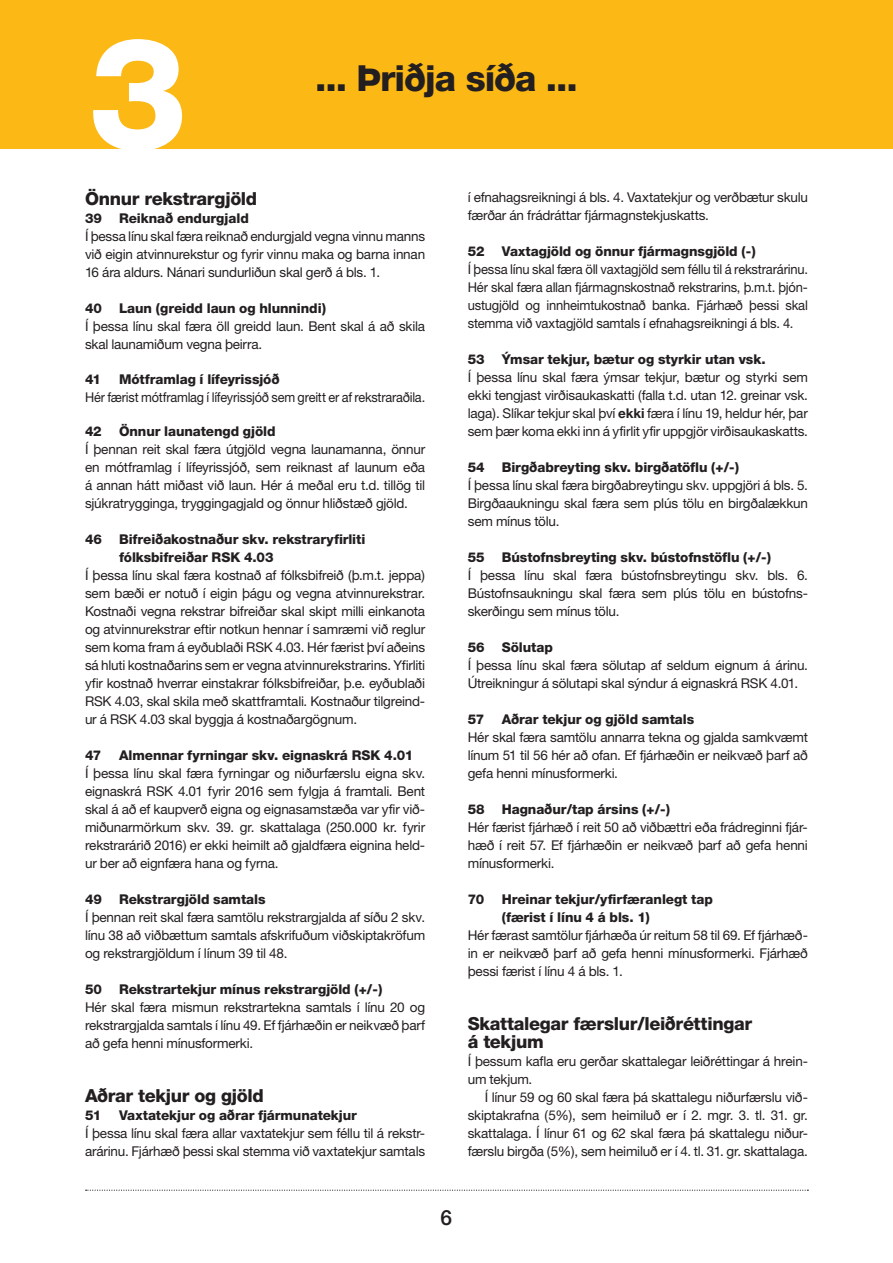
<style>
.page{position:relative;width:893px;height:1263px;background:#fff}
.page>*{position:absolute;margin:0;border:0;box-sizing:border-box;transform-origin:0 0}
.t1{font:800 156.6px "Helvetica Neue";color:#fff}
.t2{font:800 36px "Helvetica Neue";letter-spacing:-.03em;color:#231f20}
.t3{font:500 21px "Helvetica Neue";color:#231f20}
.t4{font:800 18px/18px "Helvetica Neue";letter-spacing:-.02em;color:#231f20}
.t5{font:13.5px/18px "Helvetica Neue";letter-spacing:-.015em;color:#231f20;text-align:justify}
.t6{font:800 13.5px/18px "Helvetica Neue";letter-spacing:-.005em;color:#231f20}
.t7{font:13.5px/18px "Helvetica Neue";letter-spacing:-.015em;color:#231f20;text-align:justify;scale:.96 1}
.t8{font:13.5px "Helvetica Neue";letter-spacing:-.015em;color:#231f20;scale:.94 1}
.s1{font-weight:700}
</style>
<div class="page">
<div style="left:0;top:0;width:893px;height:149px;background:#fcb814"></div>
<svg style="left:86px;top:1189px;width:722px;height:2px"></svg>
<h1 class="t1" style="left:89px;top:1px;width:100px">3</h1>
<h2 class="t2" style="left:315px;top:57px;width:264px">... Þriðja síða ...</h2>
<h3 class="t4" style="left:85px;top:190px;width:174px">Önnur rekstrargjöld</h3>
<p class="t6" style="left:85px;top:209px;width:18px">39</p>
<p class="t6" style="left:119px;top:209px;width:131px">Reiknað endurgjald</p>
<p class="t5" style="left:85px;top:227px;width:342px">Í þessa línu skal færa reiknað endurgjald vegna vinnu manns við eigin atvinnurekstur og fyrir vinnu maka og barna innan 16 ára aldurs. Nánari sundurliðun skal gerð á bls. 1.</p>
<p class="t6" style="left:85px;top:299px;width:18px">40</p>
<p class="t6" style="left:119px;top:299px;width:208px">Laun (greidd laun og hlunnindi)</p>
<p class="t5" style="left:85px;top:317px;width:342px">Í þessa línu skal færa öll greidd laun. Bent skal á að skila skal launamiðum vegna þeirra.</p>
<p class="t6" style="left:85px;top:370px;width:17px">41</p>
<p class="t6" style="left:119px;top:370px;width:162px">Mótframlag í lífeyrissjóð</p>
<p class="t8" style="left:85px;top:389px;width:363px">Hér færist mótframlag í lífeyrissjóð sem greitt er af rekstraraðila.</p>
<p class="t6" style="left:85px;top:422px;width:18px">42</p>
<p class="t6" style="left:119px;top:422px;width:158px">Önnur launatengd gjöld</p>
<p class="t5" style="left:85px;top:440px;width:342px">Í þennan reit skal færa útgjöld vegna launamanna, önnur en mótframlag í lífeyrissjóð, sem reiknast af launum eða á annan hátt miðast við laun. Hér á meðal eru t.d. tillög til sjúkratrygginga, tryggingagjald og önnur hliðstæð gjöld.</p>
<p class="t6" style="left:85px;top:530px;width:18px">46</p>
<p class="t6" style="left:119px;top:530px;width:248px">Bifreiðakostnaður skv. rekstraryfirliti fólksbifreiðar RSK 4.03</p>
<p class="t5" style="left:85px;top:566px;width:342px">Í þessa línu skal færa kostnað af fólksbifreið (þ.m.t. jeppa) sem bæði er notuð í eigin þágu og vegna atvinnurekstrar.<br>Kostnaði vegna rekstrar bifreiðar skal skipt milli einkanota og atvinnurekstrar eftir notkun hennar í samræmi við reglur sem koma fram á eyðublaði RSK 4.03. Hér færist því aðeins sá hluti kostnaðarins sem er vegna atvinnurekstrarins. Yfirliti yfir kostnað hverrar einstakrar fólksbifreiðar, þ.e. eyðublaði RSK 4.03, skal skila með skattframtali. Kostnaður tilgreind&shy;ur á RSK 4.03 skal byggja á kostnaðargögnum.</p>
<p class="t6" style="left:85px;top:746px;width:18px">47</p>
<p class="t6" style="left:119px;top:746px;width:296px">Almennar fyrningar skv. eignaskrá RSK 4.01</p>
<p class="t5" style="left:85px;top:764px;width:342px">Í þessa línu skal færa fyrningar og niðurfærslu eigna skv. eignaskrá RSK 4.01 fyrir 2016 sem fylgja á framtali. Bent skal á að ef kaupverð eigna og eignasamstæða var yfir við&shy;miðunarmörkum skv. 39. gr. skattalaga (250.000 kr. fyrir rekstrarárið 2016) er ekki heimilt að gjaldfæra eignina held&shy;ur ber að eignfæra hana og fyrna.</p>
<p class="t6" style="left:85px;top:890px;width:18px">49</p>
<p class="t6" style="left:119px;top:890px;width:148px">Rekstrargjöld samtals</p>
<p class="t5" style="left:85px;top:908px;width:342px">Í þennan reit skal færa samtölu rekstrargjalda af síðu 2 skv. línu 38 að viðbættum samtals afskrifuðum viðskiptakröfum og rekstrargjöldum í línum 39 til 48.</p>
<p class="t6" style="left:85px;top:980px;width:18px">50</p>
<p class="t6" style="left:119px;top:980px;width:265px">Rekstrartekjur mínus rekstrargjöld (+/-)</p>
<p class="t5" style="left:85px;top:998px;width:342px">Hér skal færa mismun rekstrartekna samtals í línu 20 og rekstrargjalda samtals í línu 49. Ef fjárhæðin er neikvæð þarf að gefa henni mínusformerki.</p>
<h3 class="t4" style="left:85px;top:1087px;width:180px">Aðrar tekjur og gjöld</h3>
<p class="t6" style="left:85px;top:1106px;width:18px">51</p>
<p class="t6" style="left:119px;top:1106px;width:239px">Vaxtatekjur og aðrar fjármunatekjur</p>
<p class="t5" style="left:85px;top:1124px;width:342px">Í þessa línu skal færa allar vaxtatekjur sem féllu til á rekstr&shy;arárinu. Fjárhæð þessi skal stemma við vaxtatekjur samtals</p>
<p class="t5" style="left:468px;top:188px;width:342px">í efnahagsreikningi á bls. 4. Vaxtatekjur og verðbætur skulu færðar án frádráttar fjármagnstekjuskatts.</p>
<p class="t6" style="left:468px;top:242px;width:18px">52</p>
<p class="t6" style="left:502px;top:242px;width:255px">Vaxtagjöld og önnur fjármagnsgjöld (-)</p>
<p class="t7" style="left:468px;top:260px;width:356px">Í þessa línu skal færa öll vaxtagjöld sem féllu til á rekstrarárinu.<br>Hér skal færa allan fjármagnskostnað rekstrarins, þ.m.t. þjón&shy;ustugjöld og innheimtukostnað banka. Fjárhæð þessi skal stemma við vaxtagjöld samtals í efnahagsreikningi á bls. 4.</p>
<p class="t6" style="left:468px;top:350px;width:18px">53</p>
<p class="t6" style="left:502px;top:350px;width:265px">Ýmsar tekjur, bætur og styrkir utan vsk.</p>
<p class="t5" style="left:468px;top:368px;width:342px">Í þessa línu skal færa ýmsar tekjur, bætur og styrki sem ekki tengjast virðisaukaskatti (falla t.d. utan 12. greinar vsk. laga). Slíkar tekjur skal því <span class="s1">ekki</span> færa í línu 19, heldur hér, þar sem þær koma ekki inn á yfirlit yfir uppgjör virðisaukaskatts.</p>
<p class="t6" style="left:468px;top:458px;width:18px">54</p>
<p class="t6" style="left:502px;top:458px;width:239px">Birgðabreyting skv. birgðatöflu (+/-)</p>
<p class="t5" style="left:468px;top:476px;width:342px">Í þessa línu skal færa birgðabreytingu skv. uppgjöri á bls. 5.<br>Birgðaaukningu skal færa sem plús tölu en birgðalækkun sem mínus tölu.</p>
<p class="t6" style="left:468px;top:548px;width:18px">55</p>
<p class="t6" style="left:502px;top:548px;width:271px">Bústofnsbreyting skv. bústofnstöflu (+/-)</p>
<p class="t5" style="left:468px;top:566px;width:342px">Í þessa línu skal færa bústofnsbreytingu skv. bls. 6.<br>Bústofnsaukningu skal færa sem plús tölu en bústofns&shy;skerðingu sem mínus tölu.</p>
<p class="t6" style="left:468px;top:638px;width:18px">56</p>
<p class="t6" style="left:502px;top:638px;width:53px">Sölutap</p>
<p class="t5" style="left:468px;top:656px;width:342px">Í þessa línu skal færa sölutap af seldum eignum á árinu.<br>Útreikningur á sölutapi skal sýndur á eignaskrá RSK 4.01.</p>
<p class="t6" style="left:468px;top:710px;width:18px">57</p>
<p class="t6" style="left:502px;top:710px;width:194px">Aðrar tekjur og gjöld samtals</p>
<p class="t5" style="left:468px;top:728px;width:342px">Hér skal færa samtölu annarra tekna og gjalda samkvæmt línum 51 til 56 hér að ofan. Ef fjárhæðin er neikvæð þarf að gefa henni mínusformerki.</p>
<p class="t6" style="left:468px;top:800px;width:18px">58</p>
<p class="t6" style="left:502px;top:800px;width:170px">Hagnaður/tap ársins (+/-)</p>
<p class="t5" style="left:468px;top:818px;width:342px">Hér færist fjárhæð í reit 50 að viðbættri eða frádreginni fjár&shy;hæð í reit 57. Ef fjárhæðin er neikvæð þarf að gefa henni mínusformerki.</p>
<p class="t6" style="left:468px;top:890px;width:18px">70</p>
<p class="t6" style="left:502px;top:890px;width:213px">Hreinar tekjur/yfirfæranlegt tap (færist í línu 4 á bls. 1)</p>
<p class="t5" style="left:468px;top:926px;width:342px">Hér færast samtölur fjárhæða úr reitum 58 til 69. Ef fjárhæð&shy;in er neikvæð þarf að gefa henni mínusformerki. Fjárhæð þessi færist í línu 4 á bls. 1.</p>
<h3 class="t4" style="left:468px;top:1014px;width:286px">Skattalegar færslur/leiðréttingar á tekjum</h3>
<p class="t5" style="left:468px;top:1052px;width:342px">Í þessum kafla eru gerðar skattalegar leiðréttingar á hrein&shy;um tekjum.</p>
<p class="t5" style="left:468px;top:1088px;width:342px;text-indent:17px">Í línur 59 og 60 skal færa þá skattalegu niðurfærslu við&shy;skiptakrafna (5%), sem heimiluð er í 2. mgr. 3. tl. 31. gr. skattalaga. Í línur 61 og 62 skal færa þá skattalegu niður&shy;færslu birgða (5%), sem heimiluð er í 4. tl. 31. gr. skattalaga.</p>
<h3 class="t3" style="left:441px;top:1205px;width:13px">6</h3>
</div>
